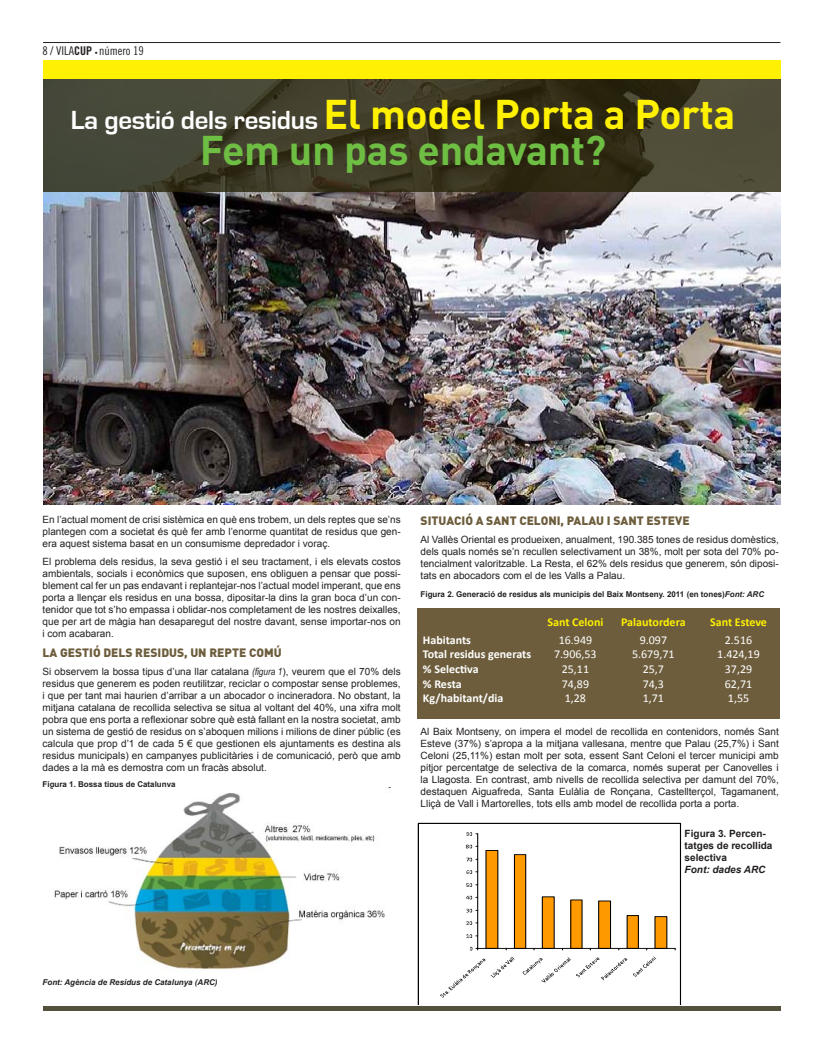
<style>
.page{position:relative;width:823px;height:1049px;background:#fff}
.page>*{position:absolute;margin:0;border:0;box-sizing:border-box;transform-origin:0 0}
.t1{font:700 41px "DIN";letter-spacing:-.01em;color:#6ebe44}
.t2{font:700 27px "Eurostile";letter-spacing:-.01em;color:#fff}
.t3{font:12px "Calibri";color:#fff}
.t4{font:900 12px "DIN";color:#6d5d3c}
.t5{font:700 12px "Calibri";color:#fff}
.t6{font:700 12px "Calibri";color:#fff101}
.t7{font:12px "Trade Gothic Cond Eighteen";color:#231f20}
.t8{font:10px/12px "Arial";color:#231f20;text-align:justify}
.t9{font:700 10px/12px "Arial";color:#231f20}
.t10{font:italic 700 10px "Arial";color:#231f20}
.t11{font:700 8px "Arial";color:#231f20}
.t12{font:italic 700 8px "Arial";color:#231f20}
.s1{font-family:"Trade Gothic Bold Cond Twenty"}
.s2{font-size:6px}
.s3{font-family:"DIN";font-size:41px;color:#fff101}
.s4{font-family:"Arial Narrow";font-style:italic}
.s5{font-style:italic}
</style>
<div class="page">
<hr style="left:43px;top:42px;width:737px;height:1px;background:#231f20">
<img style="left:43px;top:191px;width:736px;height:314px">
<svg style="left:43px;top:79px;width:736px;height:112px;background:#3e3c28"></svg>
<div style="left:43px;top:1006px;width:736px;height:5px;background:#53503b"></div>
<div style="left:43px;top:61px;width:737px;height:18px;background:#fff101"></div>
<img style="left:54px;top:787px;width:336px;height:183px">
<div style="left:417px;top:609px;width:363px;height:110px;background:#6d5d3c"></div>
<svg style="left:418px;top:823px;width:262px;height:182px"></svg>
<p class="t7" style="left:43px;top:43px;width:103px">8 / VILA<span class="s1">CUP</span> <span class="s2">•</span> número 19</p>
<p class="t2" style="left:71px;top:105px;width:665px">La gestió dels residus <span class="s3">El model Porta a Porta</span></p>
<p class="t1" style="left:199px;top:124px;width:408px">Fem un pas endavant?</p>
<p class="t8" style="left:43px;top:513px;width:359px">En l’actual moment de crisi sistèmica en què ens trobem, un dels reptes que se’ns plantegen com a societat és què fer amb l’enorme quantitat de residus que gen&shy;era aquest sistema basat en un consumisme depredador i voraç.</p>
<p class="t8" style="left:43px;top:555px;width:359px">El problema dels residus, la seva gestió i el seu tractament, i els elevats costos ambientals, socials i econòmics que suposen, ens obliguen a pensar que possi&shy;blement cal fer un pas endavant i replantejar-nos l’actual model imperant, que ens porta a llençar els residus en una bossa, dipositar-la dins la gran boca d’un con&shy;tenidor que tot s’ho empassa i oblidar-nos completament de les nostres deixalles, que per art de màgia han desaparegut del nostre davant, sense importar-nos on i com acabaran.</p>
<p class="t4" style="left:43px;top:645px;width:240px">LA GESTIÓ DELS RESIDUS, UN REPTE COMÚ</p>
<p class="t8" style="left:43px;top:665px;width:359px">Si observem la bossa tipus d’una llar catalana <span class="s4">(figura 1</span>), veurem que el 70% dels residus que generem es poden reutilitzar, reciclar o compostar sense problemes, i que per tant mai haurien d’arribar a un abocador o incineradora. No obstant, la mitjana catalana de recollida selectiva se situa al voltant del 40%, una xifra molt pobra que ens porta a reflexionar sobre què està fallant en la nostra societat, amb un sistema de gestió de residus on s’aboquen milions i milions de diner públic (es calcula que prop d’1 de cada 5 € que gestionen els ajuntaments es destina als residus municipals) en campanyes publicitàries i de comunicació, però que amb dades a la mà es demostra com un fracàs absolut.</p>
<p class="t11" style="left:43px;top:778px;width:134px">Figura 1. Bossa tipus de Catalunya</p>
<p class="t4" style="left:420px;top:513px;width:270px">SITUACIÓ A SANT CELONI, PALAU I SANT ESTEVE</p>
<p class="t8" style="left:420px;top:534px;width:359px">Al Vallès Oriental es produeixen, anualment, 190.385 tones de residus domèstics, dels quals només se’n recullen selectivament un 38%, molt per sota del 70% po&shy;tencialment valoritzable. La Resta, el 62% dels residus que generem, són diposi&shy;tats en abocadors com el de les Valls a Palau.</p>
<p class="t11" style="left:420px;top:589px;width:345px">Figura 2. Generació de residus als municipis del Baix Montseny. 2011 (en tones)<span class="s5">Font: ARC</span></p>
<p class="t6" style="left:547px;top:614px;width:57px">Sant Celoni</p>
<p class="t6" style="left:620px;top:614px;width:66px">Palautordera</p>
<p class="t6" style="left:709px;top:614px;width:58px">Sant Esteve</p>
<p class="t5" style="left:422px;top:632px;width:50px">Habitants</p>
<p class="t3" style="left:558px;top:632px;width:35px">16.949</p>
<p class="t3" style="left:639px;top:632px;width:29px">9.097</p>
<p class="t3" style="left:724px;top:632px;width:29px">2.516</p>
<p class="t5" style="left:422px;top:647px;width:110px">Total residus generats</p>
<p class="t3" style="left:554px;top:647px;width:44px">7.906,53</p>
<p class="t3" style="left:631px;top:647px;width:44px">5.679,71</p>
<p class="t3" style="left:716px;top:647px;width:44px">1.424,19</p>
<p class="t5" style="left:422px;top:661px;width:57px">% Selectiva</p>
<p class="t3" style="left:561px;top:661px;width:29px">25,11</p>
<p class="t3" style="left:642px;top:661px;width:23px">25,7</p>
<p class="t3" style="left:724px;top:661px;width:29px">37,29</p>
<p class="t5" style="left:422px;top:676px;width:40px">% Resta</p>
<p class="t3" style="left:561px;top:676px;width:29px">74,89</p>
<p class="t3" style="left:642px;top:676px;width:23px">74,3</p>
<p class="t3" style="left:724px;top:676px;width:29px">62,71</p>
<p class="t5" style="left:422px;top:691px;width:82px">Kg/habitant/dia</p>
<p class="t3" style="left:564px;top:691px;width:23px">1,28</p>
<p class="t3" style="left:642px;top:691px;width:23px">1,71</p>
<p class="t3" style="left:727px;top:691px;width:23px">1,55</p>
<p class="t8" style="left:420px;top:726px;width:359px">Al Baix Montseny, on impera el model de recollida en contenidors, només Sant Esteve (37%) s’apropa a la mitjana vallesana, mentre que Palau (25,7%) i Sant Celoni (25,11%) estan molt per sota, essent Sant Celoni el tercer municipi amb pitjor percentatge de selectiva de la comarca, només superat per Canovelles i la Llagosta. En contrast, amb nivells de recollida selectiva per damunt del 70%, destaquen Aiguafreda, Santa Eulàlia de Ronçana, Castellterçol, Tagamanent, Lliçà de Vall i Martorelles, tots ells amb model de recollida porta a porta.</p>
<p class="t9" style="left:684px;top:828px;width:89px">Figura 3. Percen&shy;tatges de recollida selectiva</p>
<p class="t10" style="left:684px;top:863px;width:82px">Font: dades ARC</p>
<p class="t12" style="left:43px;top:976px;width:176px">Font: Agència de Residus de Catalunya (ARC)</p>
</div>
